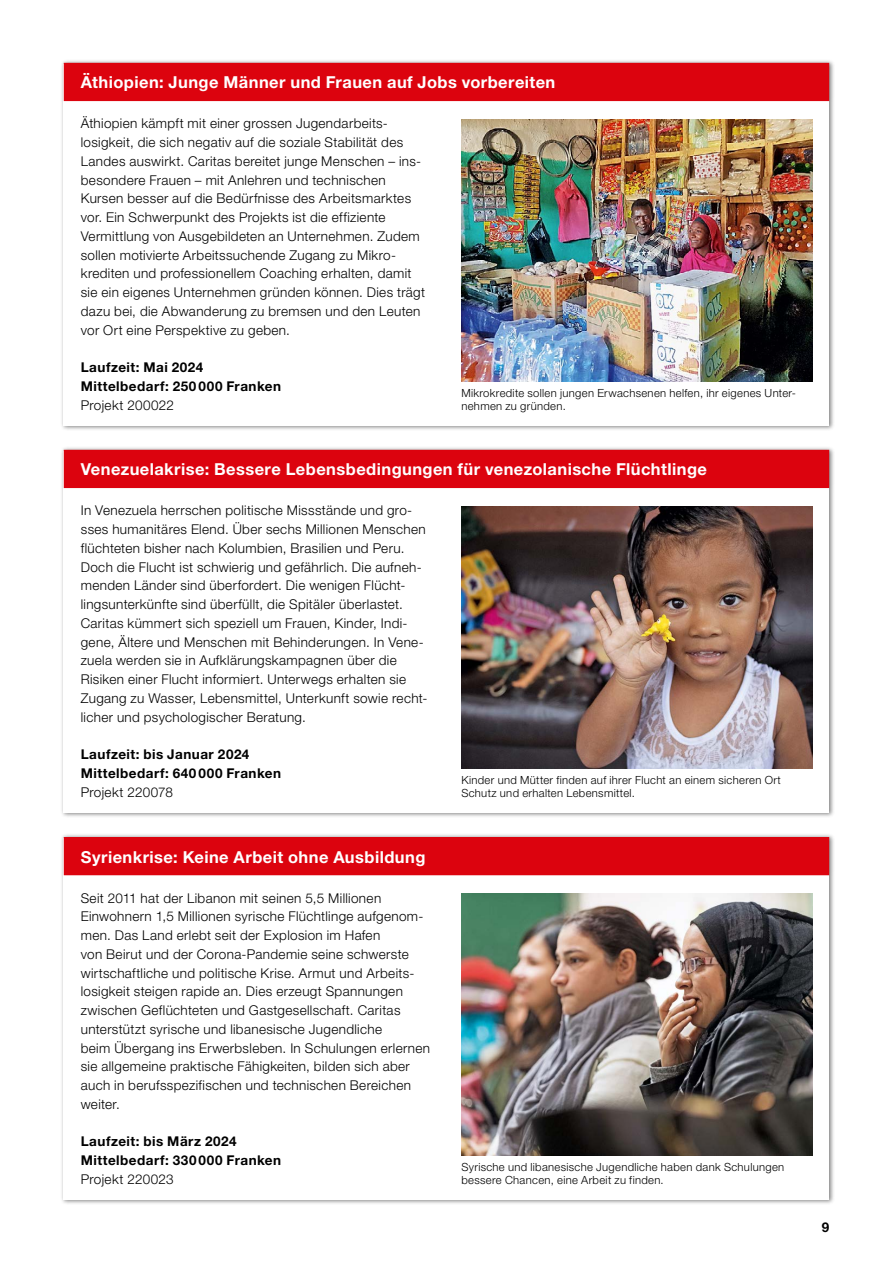
<style>
.page{position:relative;width:893px;height:1263px;background:#fff}
.page>*{position:absolute;margin:0;border:0;box-sizing:border-box;transform-origin:0 0}
.t1{font:700 16.5px "Helvetica Neue LT Std";letter-spacing:.025em;color:#fff}
.t2{font:300 13.5px/18.8px "Helvetica Neue LT Std";letter-spacing:.025em;color:#000}
.t3{font:700 13.5px/18.8px "Helvetica Neue LT Std";letter-spacing:.035em;color:#000}
.t4{font:300 11.25px/13.5px "Helvetica Neue LT Std";letter-spacing:.03em;color:#000}
</style>
<div class="page">
<hr style="left:0;top:279px;width:1px;height:261px;background:#000">
<div style="left:60px;top:446px;width:775px;height:372px;background:#000;opacity:.5"></div>
<div style="left:64px;top:451px;width:765px;height:361px;background:#fff"></div>
<div style="left:64px;top:450px;width:765px;height:38px;background:#dc030e"></div>
<div style="left:60px;top:59px;width:775px;height:372px;background:#000;opacity:.5"></div>
<div style="left:64px;top:64px;width:765px;height:361px;background:#fff"></div>
<div style="left:64px;top:63px;width:765px;height:38px;background:#dc030e"></div>
<div style="left:60px;top:833px;width:775px;height:372px;background:#000;opacity:.5"></div>
<div style="left:64px;top:838px;width:765px;height:361px;background:#fff"></div>
<div style="left:64px;top:837px;width:765px;height:38px;background:#dc030e"></div>
<img style="left:461px;top:507px;width:351px;height:261px">
<img style="left:461px;top:120px;width:351px;height:261px">
<img style="left:461px;top:894px;width:351px;height:261px">
<p class="t1" style="left:81px;top:72px;width:476px">Äthiopien: Junge Männer und Frauen auf Jobs vorbereiten</p>
<p class="t2" style="left:81px;top:114px;width:346px">Äthiopien kämpft mit einer grossen Jugendarbeits&shy;losigkeit, die sich negativ auf die soziale Stabilität des Landes auswirkt. Caritas bereitet junge Menschen – ins&shy;besondere Frauen – mit Anlehren und technischen Kursen besser auf die Bedürfnisse des Arbeitsmarktes vor. Ein Schwerpunkt des Projekts ist die effiziente Vermittlung von Ausgebildeten an Unternehmen. Zudem sollen motivierte Arbeitssuchende Zugang zu Mikro&shy;krediten und professionellem Coaching erhalten, damit sie ein eigenes Unternehmen gründen können. Dies trägt dazu bei, die Abwanderung zu bremsen und den Leuten vor Ort eine Perspektive zu geben.</p>
<p class="t3" style="left:81px;top:358px;width:202px">Laufzeit: Mai 2024<br>Mittelbedarf: 250 000 Franken</p>
<p class="t2" style="left:81px;top:395px;width:95px">Projekt 200022</p>
<p class="t4" style="left:461px;top:386px;width:336px">Mikrokredite sollen jungen Erwachsenen helfen, ihr eigenes Unter&shy;nehmen zu gründen.</p>
<p class="t1" style="left:81px;top:459px;width:628px">Venezuelakrise: Bessere Lebensbedingungen für venezolanische Flüchtlinge</p>
<p class="t2" style="left:81px;top:501px;width:348px">In Venezuela herrschen politische Missstände und gro&shy;sses humanitäres Elend. Über sechs Millionen Menschen flüchteten bisher nach Kolumbien, Brasilien und Peru.<br>Doch die Flucht ist schwierig und gefährlich. Die aufneh&shy;menden Länder sind überfordert. Die wenigen Flücht&shy;lingsunterkünfte sind überfüllt, die Spitäler überlastet.<br>Caritas kümmert sich speziell um Frauen, Kinder, Indi&shy;gene, Ältere und Menschen mit Behinderungen. In Vene&shy;zuela werden sie in Aufklärungskampagnen über die Risiken einer Flucht informiert. Unterwegs erhalten sie Zugang zu Wasser, Lebensmittel, Unterkunft sowie recht&shy;licher und psychologischer Beratung.</p>
<p class="t3" style="left:81px;top:745px;width:202px">Laufzeit: bis Januar 2024<br>Mittelbedarf: 640 000 Franken</p>
<p class="t2" style="left:81px;top:782px;width:94px">Projekt 220078</p>
<p class="t4" style="left:461px;top:772px;width:321px">Kinder und Mütter finden auf ihrer Flucht an einem sicheren Ort<br>Schutz und erhalten Lebensmittel.</p>
<p class="t1" style="left:81px;top:846px;width:346px">Syrienkrise: Keine Arbeit ohne Ausbildung</p>
<p class="t2" style="left:81px;top:888px;width:351px">Seit 2011 hat der Libanon mit seinen 5,5 Millionen Einwohnern 1,5 Millionen syrische Flüchtlinge aufgenom&shy;men. Das Land erlebt seit der Explosion im Hafen<br>von Beirut und der Corona-Pandemie seine schwerste wirtschaftliche und politische Krise. Armut und Arbeits&shy;losigkeit steigen rapide an. Dies erzeugt Spannungen zwischen Geflüchteten und Gastgesellschaft. Caritas unterstützt syrische und libanesische Jugendliche<br>beim Übergang ins Erwerbsleben. In Schulungen erlernen sie allgemeine praktische Fähigkeiten, bilden sich aber auch in berufsspezifischen und technischen Bereichen weiter.</p>
<p class="t3" style="left:81px;top:1132px;width:202px">Laufzeit: bis März 2024<br>Mittelbedarf: 330 000 Franken</p>
<p class="t2" style="left:81px;top:1169px;width:94px">Projekt 220023</p>
<p class="t4" style="left:461px;top:1160px;width:324px">Syrische und libanesische Jugendliche haben dank Schulungen bessere Chancen, eine Arbeit zu finden.</p>
<p class="t3" style="left:822px;top:1218px;width:9px">9</p>
</div>
